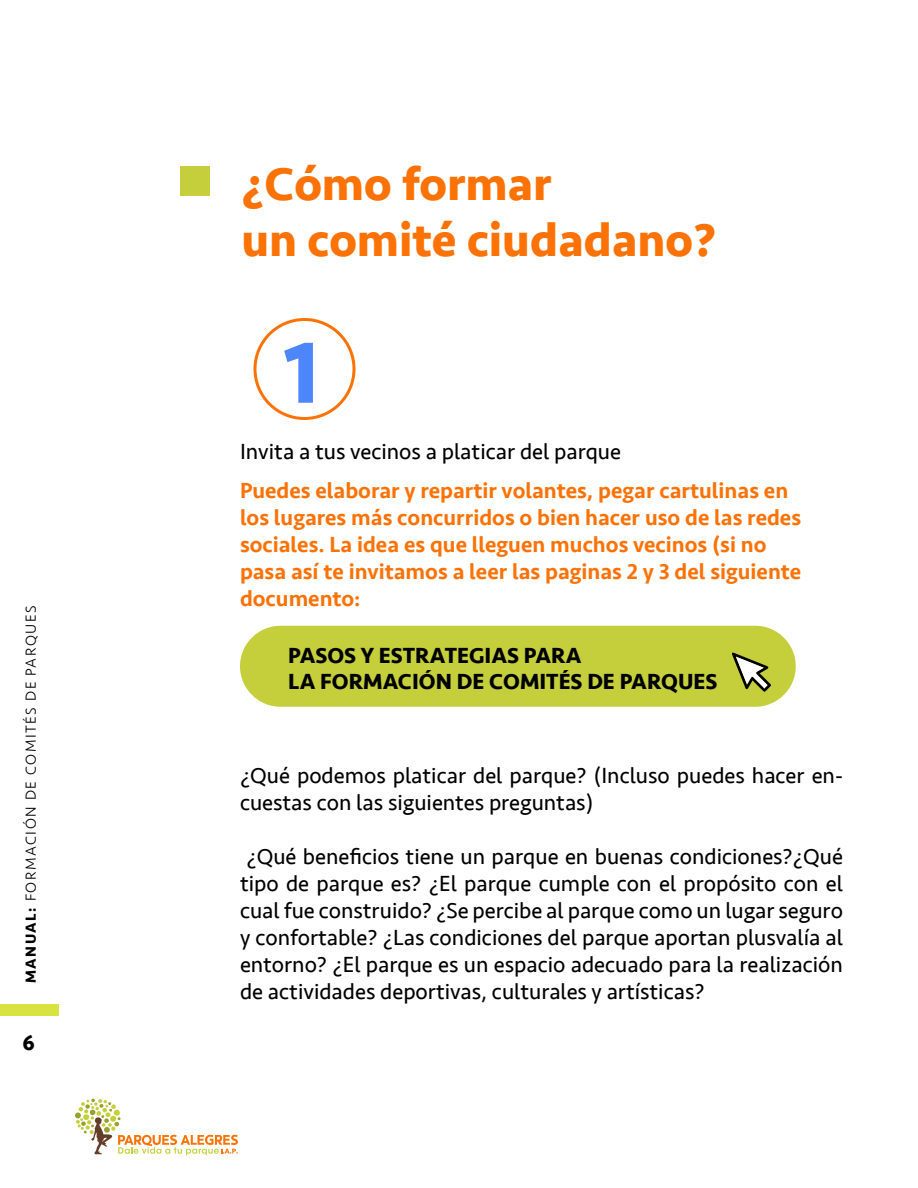
<style>
.page{position:relative;width:918px;height:1188px;background:#fff}
.page>*{position:absolute;margin:0;border:0;box-sizing:border-box;transform-origin:0 0}
.t1{font:700 90px "Seravek";color:#4d85fa}
.t2{font:700 48px "Seravek";color:#fc7205}
.t3{font:22.5px/27px "Seravek";color:#000}
.t4{font:500 22.5px/27px "Seravek";color:#fc7205}
.t5{font:700 22.5px "Seravek";color:#000}
.t6{font:300 15px "Seravek";letter-spacing:.1em;color:#000}
.s1{font-weight:700}
</style>
<div class="page">
<div style="left:0;top:1004px;width:58px;height:12px;background:#d6e340"></div>
<svg style="left:75px;top:1099px;width:163px;height:56px"></svg>
<div style="left:240px;top:626px;width:556px;height:81px;background:#c4cf3b;border-radius:40px"></div>
<svg style="left:732px;top:653px;width:39px;height:39px"></svg>
<div style="left:254px;top:318px;width:102px;height:102px;border:3px solid #fc7205;border-radius:50%"></div>
<div style="left:180px;top:166px;width:30px;height:30px;background:#c4cf3b"></div>
<p class="t6" style="left:22px;top:983px;width:379px;rotate:-90deg"><span class="s1">MANUAL:</span> FORMACIÓN DE COMITÉS DE PARQUES</p>
<p class="t5" style="left:22px;top:1024px;width:14px">6</p>
<p class="t2" style="left:242px;top:146px;width:311px">¿Cómo formar</p>
<p class="t2" style="left:242px;top:202px;width:476px">un comité ciudadano?</p>
<p class="t1" style="left:284px;top:301px;width:37px">1</p>
<p class="t3" style="left:240px;top:438px;width:383px">Invita a tus vecinos a platicar del parque</p>
<p class="t4" style="left:240px;top:477px;width:563px">Puedes elaborar y repartir volantes, pegar cartulinas en los lugares más concurridos o bien hacer uso de las redes sociales. La idea es que lleguen muchos vecinos (si no pasa así te invitamos a leer las paginas 2 y 3 del siguiente documento:</p>
<p class="t5" style="left:288px;top:638px;width:295px">PASOS Y ESTRATEGIAS PARA</p>
<p class="t5" style="left:288px;top:663px;width:431px">LA FORMACIÓN DE COMITÉS DE PARQUES</p>
<p class="t3" style="left:240px;top:762px;width:604px">¿Qué podemos platicar del parque? (Incluso puedes hacer en&shy;cuestas con las siguientes preguntas)</p>
<p class="t3" style="left:240px;top:843px;width:605px;text-align:justify">¿Qué beneficios tiene un parque en buenas condiciones?¿Qué tipo de parque es? ¿El parque cumple con el propósito con el cual fue construido? ¿Se percibe al parque como un lugar seguro y confortable? ¿Las condiciones del parque aportan plusvalía al entorno? ¿El parque es un espacio adecuado para la realización de actividades deportivas, culturales y artísticas?</p>
</div>
